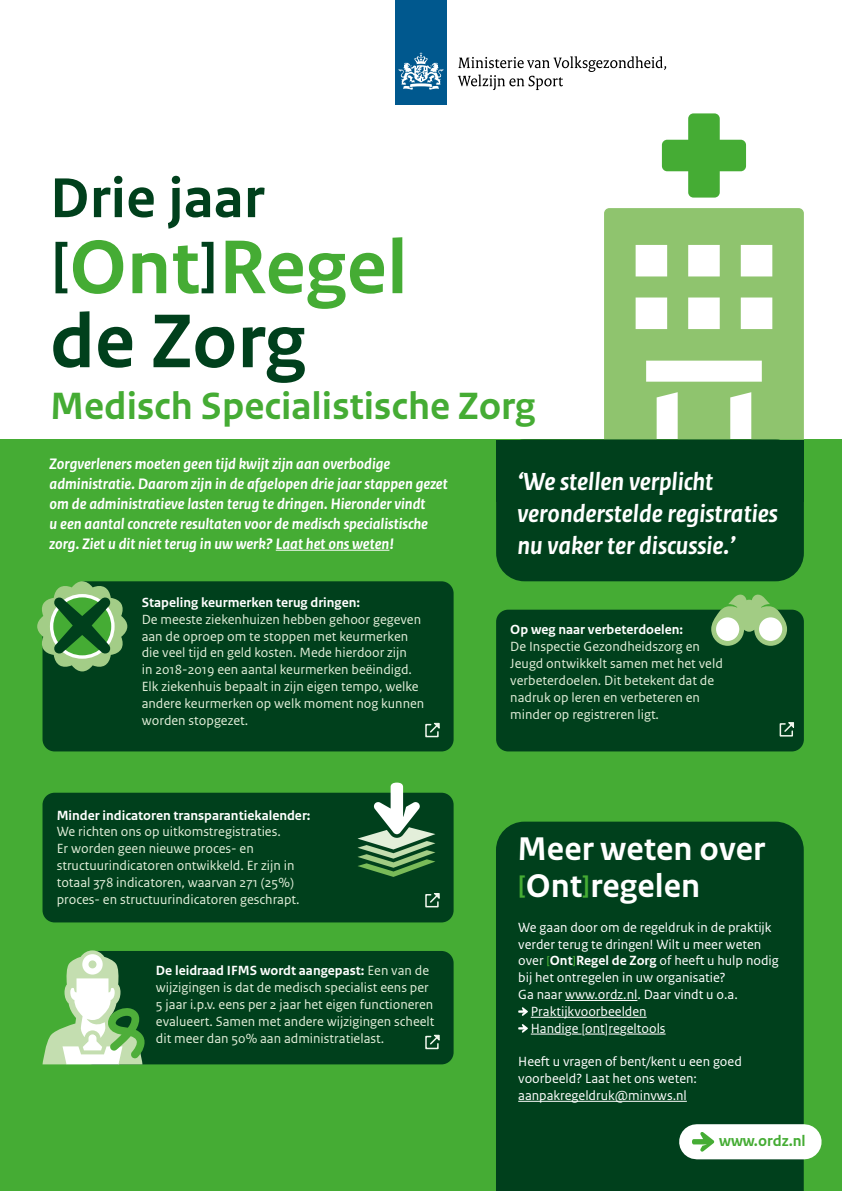
<style>
.page{position:relative;width:842px;height:1191px;background:#fff}
.page>*{position:absolute;margin:0;border:0;box-sizing:border-box;transform-origin:0 0}
.H1_Titel{font:700 80px/74px "Rijksoverheid Sans Text";color:#00401c}
.H1_Titel-2{font:700 59px "Rijksoverheid Sans Text";letter-spacing:.005em;color:#00401c}
.H1_Titel-3{font:700 40px "Rijksoverheid Sans Text";color:#45ac34}
.H3_header_toekomst{font:700 34.5px "Rijksoverheid Sans Text";color:#fff}
.P_Quote{font:italic 700 26px/32px "Rijksoverheid Sans Text";color:#fff}
.P_inleiding{font:italic 700 16px/20px "Rijksoverheid Sans Text";color:#fff}
.t1{font:700 16px "Rijksoverheid Sans Text";color:#45ac34}
.P_lopende_15__groen{font:14px/16.8px "Rijksoverheid Sans Text";color:#e3efda}
.P_lopende_Wit{font:14px/16.8px "Rijksoverheid Sans Text";color:#fff}
.P_lopende_15__groen-2{font:700 14px "Rijksoverheid Sans Text";color:#fff}
.s1{color:#45ac34}
.s2{font-weight:700;color:#fff}
.s3{font-weight:700;font-size:12px;color:#45ac34}
.s4{font-weight:700}
</style>
<div class="page">
<div style="left:0;top:439px;width:842px;height:752px;background:#45ac34"></div>
<svg style="left:662px;top:113px;width:84px;height:85px"></svg>
<svg style="left:604px;top:208px;width:200px;height:231px;fill:#8fc46e"></svg>
<div style="left:496px;top:439px;width:308px;height:142px;background:#00401c;border-radius:28px"></div>
<div style="left:496px;top:609px;width:308px;height:142px;background:#00401c;border-radius:12px"></div>
<div style="left:43px;top:581px;width:411px;height:170px;background:#00401c;border-radius:12px"></div>
<svg style="left:37px;top:581px;width:90px;height:90px"></svg>
<div style="left:43px;top:792px;width:411px;height:130px;background:#00401c;border-radius:12px"></div>
<svg style="left:357px;top:782px;width:78px;height:95px"></svg>
<div style="left:81px;top:951px;width:373px;height:113px;background:#00401c;border-radius:12px"></div>
<svg style="left:43px;top:950px;width:102px;height:114px"></svg>
<svg style="left:711px;top:594px;width:76px;height:52px"></svg>
<div style="left:496px;top:821px;width:308px;height:370px;background:#00401c"></div>
<div style="left:395px;top:0;width:52px;height:104px;background:#00588e"></div>
<svg style="left:399px;top:52px;width:44px;height:38px"></svg>
<svg style="left:458px;top:56px;width:208px;height:34px"></svg>
<div style="left:697px;top:1124px;width:107px;height:35px;background:#fff"></div>
<svg style="left:692px;top:1131px;width:22px;height:20px"></svg>
<hr style="left:276px;top:550px;width:113px;height:1px;background:#fff">
<hr style="left:565px;top:1000px;width:72px;height:1px;background:#fff">
<hr style="left:531px;top:1017px;width:116px;height:1px;background:#fff">
<hr style="left:531px;top:1033px;width:34px;height:1px;background:#fff">
<svg style="left:572px;top:1033px;width:48px;height:1px"></svg>
<hr style="left:627px;top:1033px;width:39px;height:1px;background:#fff">
<hr style="left:518px;top:1101px;width:169px;height:1px;background:#fff">
<svg style="left:518px;top:1007px;width:10px;height:8px"></svg>
<svg style="left:518px;top:1024px;width:10px;height:8px"></svg>
<div style="left:519px;top:1117px;width:43px;height:43px;background:#00401c"></div>
<svg style="left:425px;top:722px;width:15px;height:16px"></svg>
<svg style="left:425px;top:893px;width:15px;height:15px"></svg>
<svg style="left:425px;top:1034px;width:15px;height:16px"></svg>
<svg style="left:779px;top:722px;width:15px;height:15px"></svg>
<h1 class="H1_Titel-2" style="left:50px;top:165px;width:216px">Drie jaar</h1>
<h1 class="H1_Titel" style="left:50px;top:232px;width:359px">[<span class="s1">Ont</span>]<span class="s1">Regel </span>de Zorg</h1>
<h1 class="H1_Titel-3" style="left:50px;top:383px;width:487px">Medisch Specialistische Zorg</h1>
<p class="P_inleiding" style="left:50px;top:453px;width:400px">Zorgverleners moeten geen tijd kwijt zijn aan overbodige administratie. Daarom zijn in de afgelopen drie jaar stappen gezet om de administratieve lasten terug te dringen. Hieronder vindt<br>u een aantal concrete resultaten voor de medisch specialistische zorg. Ziet u dit niet terug in uw werk? Laat het ons weten!</p>
<p class="P_Quote" style="left:517px;top:466px;width:262px">‘We stellen verplicht veronderstelde registraties nu vaker ter discussie.’</p>
<p class="P_lopende_15__groen-2" style="left:142px;top:594px;width:220px">Stapeling keurmerken terug dringen:</p>
<p class="P_lopende_15__groen" style="left:142px;top:611px;width:284px">De meeste ziekenhuizen hebben gehoor gegeven aan de oproep om te stoppen met keurmerken die veel tijd en geld kosten. Mede hierdoor zijn<br>in 2018-2019 een aantal keurmerken beëindigd.<br>Elk ziekenhuis bepaalt in zijn eigen tempo, welke andere keurmerken op welk moment nog kunnen worden stopgezet.</p>
<p class="P_lopende_15__groen" style="left:57px;top:807px;width:255px"><span class="s2">Minder indicatoren transparantiekalender:<br></span>We richten ons op uitkomstregistraties.<br>Er worden geen nieuwe proces- en structuurindicatoren ontwikkeld. Er zijn in totaal 378 indicatoren, waarvan 271 (25%) proces- en structuurindicatoren geschrapt.</p>
<p class="P_lopende_15__groen" style="left:156px;top:962px;width:280px"><span class="s2">De leidraad IFMS wordt aangepast:</span> Een van de wijzigingen is dat de medisch specialist eens per 5 jaar i.p.v. eens per 2 jaar het eigen functioneren evalueert. Samen met andere wijzigingen scheelt dit meer dan 50% aan administratielast.</p>
<p class="P_lopende_15__groen" style="left:510px;top:621px;width:214px"><span class="s2">Op weg naar verbeterdoelen:<br></span>De Inspectie Gezondheidszorg en<br>Jeugd ontwikkelt samen met het veld verbeterdoelen. Dit betekent dat de nadruk op leren en verbeteren en minder op registreren ligt.</p>
<h3 class="H3_header_toekomst" style="left:517px;top:829px;width:249px">Meer weten over</h3>
<h3 class="H3_header_toekomst" style="left:517px;top:865px;width:184px"><span class="s1">[</span>Ont<span class="s1">]</span>regelen</h3>
<p class="P_lopende_Wit" style="left:518px;top:919px;width:262px">We gaan door om de regeldruk in de praktijk verder terug te dringen! Wilt u meer weten over <span class="s3">[</span><span class="s4">Ont</span><span class="s3">]</span><span class="s4">Regel de Zorg</span> of heeft u hulp nodig bij het ontregelen in uw organisatie?</p>
<p class="P_lopende_Wit" style="left:531px;top:986px;width:209px;text-indent:-13px">Ga naar www.ordz.nl. Daar vindt u o.a.<br>Praktijkvoorbeelden<br>Handige [ont]regeltools</p>
<p class="P_lopende_Wit" style="left:518px;top:1053px;width:225px">Heeft u vragen of bent/kent u een goed voorbeeld? Laat het ons weten: aanpakregeldruk@minvws.nl</p>
<p class="t1" style="left:719px;top:1132px;width:88px">www.ordz.nl</p>
</div>
